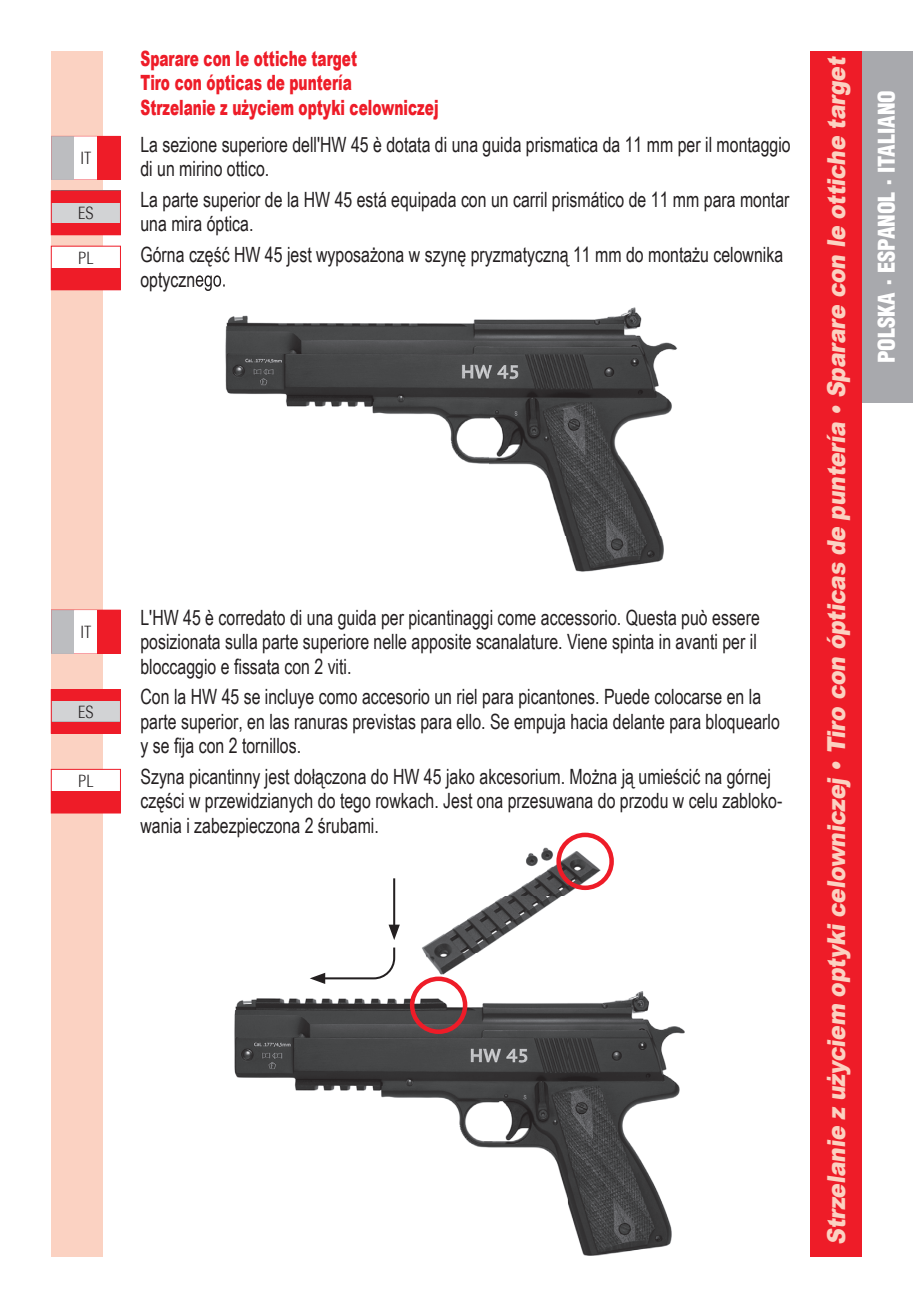
<style>
.page{position:relative;width:913px;height:1308px;background:#fff}
.page>*{position:absolute;margin:0;border:0;box-sizing:border-box;transform-origin:0 0}
.t1{font:900 24.75px "Arial";color:#fbd2c2;scale:.89 1}
.t2{font:900 condensed 22.5px "Helvetica LT";color:#fff}
.t3{font:21.15px/24.3px "Arial Narrow";color:#231f20;scale:.92 1}
.t4{font:900 21.15px/24.3px "Arial";color:#ee1c28;scale:.65 1}
.t5{font:300 condensed 16.43px "Helvetica LT";color:#231f20}
</style>
<div class="page">
<div style="left:810px;top:51px;width:51px;height:1205px;background:#ee1c28"></div>
<div style="left:861px;top:51px;width:51px;height:351px;background:#a8a9ad"></div>
<div style="left:51px;top:51px;width:51px;height:1205px;background:#fbd2c2"></div>
<div style="left:51px;top:246px;width:70px;height:44px;background:#fff;border:1px solid #ee1c28"></div>
<div style="left:51px;top:268px;width:69px;height:22px;background:#ee1c28"></div>
<div style="left:51px;top:769px;width:70px;height:44px;background:#fff;border:1px solid #ee1c28"></div>
<div style="left:51px;top:791px;width:69px;height:22px;background:#ee1c28"></div>
<img style="left:53px;top:203px;width:66px;height:20px">
<div style="left:51px;top:191px;width:70px;height:44px;border:1px solid #ee1c28"></div>
<div style="left:51px;top:191px;width:69px;height:12px;background:#ee1c28"></div>
<div style="left:51px;top:223px;width:69px;height:12px;background:#ee1c28"></div>
<img style="left:53px;top:701px;width:66px;height:20px">
<div style="left:51px;top:689px;width:70px;height:44px;border:1px solid #ee1c28"></div>
<div style="left:51px;top:689px;width:69px;height:12px;background:#ee1c28"></div>
<div style="left:51px;top:721px;width:69px;height:12px;background:#ee1c28"></div>
<svg style="left:51px;top:136px;width:70px;height:44px;background:#ddd6d8"></svg>
<div style="left:97px;top:136px;width:23px;height:44px;background:#ee1c28"></div>
<svg style="left:51px;top:609px;width:70px;height:44px;background:#ded6d8"></svg>
<div style="left:97px;top:610px;width:23px;height:43px;background:#ee1c28"></div>
<img style="left:225px;top:307px;width:453px;height:265px">
<img style="left:196px;top:276px;width:29px;height:15px">
<img style="left:234px;top:982px;width:451px;height:274px">
<img style="left:422px;top:840px;width:189px;height:142px">
<hr style="left:393px;top:878px;width:2px;height:50px;background:#231f20">
<svg style="left:309px;top:924px;width:90px;height:60px"></svg>
<div style="left:556px;top:832px;width:57px;height:58px;border:4px solid #ee1c28;border-radius:50%"></div>
<div style="left:409px;top:976px;width:58px;height:58px;border:4px solid #ee1c28;border-radius:50%"></div>
<p class="t5" style="left:80px;top:148px;width:12px">IT</p>
<p class="t5" style="left:78px;top:203px;width:17px">ES</p>
<p class="t5" style="left:78px;top:248px;width:17px">PL</p>
<p class="t5" style="left:80px;top:621px;width:12px">IT</p>
<p class="t5" style="left:78px;top:701px;width:17px">ES</p>
<p class="t5" style="left:78px;top:770px;width:17px">PL</p>
<p class="t4" style="left:140px;top:46px;width:460px">Sparare con le ottiche target<br>Tiro con ópticas de puntería<br>Strzelanie z użyciem optyki celowniczej</p>
<p class="t3" style="left:140px;top:132px;width:708px">La sezione superiore dell'HW 45 è dotata di una guida prismatica da 11 mm per il montaggio di un mirino ottico.</p>
<p class="t3" style="left:140px;top:187px;width:706px">La parte superior de la HW 45 está equipada con un carril prismático de 11 mm para montar una mira óptica.</p>
<p class="t3" style="left:140px;top:242px;width:699px">Górna część HW 45 jest wyposażona w szynę pryzmatyczną 11 mm do montażu celownika optycznego.</p>
<p class="t3" style="left:140px;top:604px;width:674px">L'HW 45 è corredato di una guida per picantinaggi come accessorio. Questa può essere posizionata sulla parte superiore nelle apposite scanalature. Viene spinta in avanti per il bloccaggio e fissata con 2 viti.</p>
<p class="t3" style="left:140px;top:684px;width:696px">Con la HW 45 se incluye como accesorio un riel para picantones. Puede colocarse en la parte superior, en las ranuras previstas para ello. Se empuja hacia delante para bloquearlo y se fija con 2 tornillos.</p>
<p class="t3" style="left:140px;top:763px;width:699px">Szyna picantinny jest dołączona do HW 45 jako akcesorium. Można ją umieścić na górnej części w przewidzianych do tego rowkach. Jest ona przesuwana do przodu w celu zabloko&shy;wania i zabezpieczona 2 śrubami.</p>
<p class="t1" style="left:818px;top:1244px;width:1340px;rotate:-90deg">Strzelanie z użyciem optyki celowniczej• Tiro con ópticas de puntería • Sparare con le ottiche target</p>
<p class="t2" style="left:871px;top:363px;width:275px;rotate:-90deg">POLSKA · ESPANOL · ITALIANO</p>
</div>
